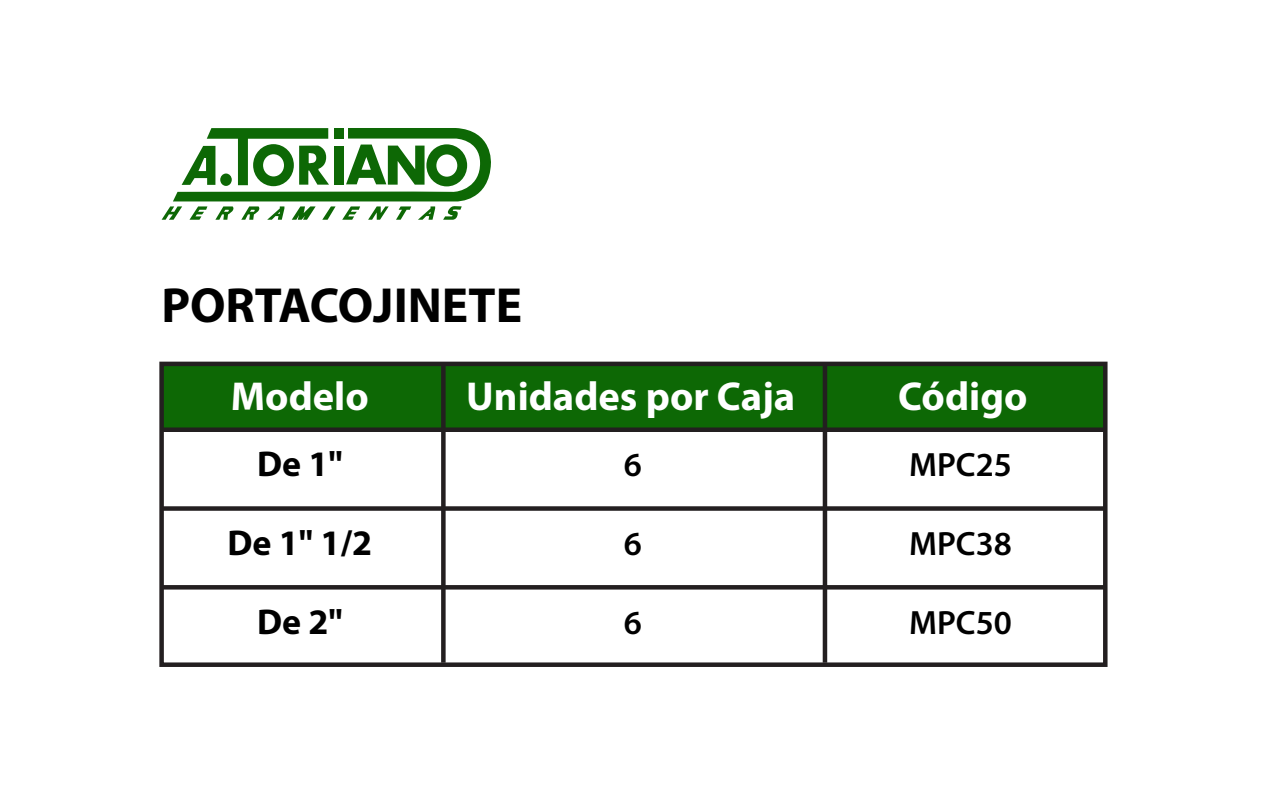
<style>
.page{position:relative;width:1263px;height:788px;background:#fff}
.page>*{position:absolute;margin:0;border:0;box-sizing:border-box;transform-origin:0 0}
.t1{font:700 49.5px "Myriad Pro";color:#000}
.t2{font:700 40.5px "Myriad Pro";color:#fff}
.t3{font:700 36px "Myriad Pro";color:#000}
.t4{font:600 33.75px "Myriad Pro";color:#000}
</style>
<div class="page">
<div style="left:162px;top:364px;width:943px;height:67px;background:#0d6805"></div>
<div style="left:159px;top:361px;width:948px;height:306px;border:4px solid #231f20"></div>
<div style="left:162px;top:427px;width:943px;height:5px;background:#231f20"></div>
<svg style="left:162px;top:506px;width:943px;height:4px;background:#312e2f"></svg>
<svg style="left:162px;top:585px;width:943px;height:4px;background:#262223"></svg>
<svg style="left:441px;top:364px;width:4px;height:298px"></svg>
<div style="left:822px;top:364px;width:5px;height:298px;background:#231f20"></div>
<svg style="left:162px;top:128px;width:329px;height:92px"></svg>
<p class="t1" style="left:161px;top:273px;width:362px">PORTACOJINETE</p>
<p class="t2" style="left:231px;top:370px;width:139px">Modelo</p>
<p class="t3" style="left:257px;top:441px;width:87px">De 1"</p>
<p class="t2" style="left:466px;top:370px;width:330px">Unidades por Caja</p>
<p class="t2" style="left:898px;top:370px;width:131px">Código</p>
<p class="t4" style="left:624px;top:443px;width:20px">6</p>
<p class="t4" style="left:909px;top:443px;width:104px">MPC25</p>
<p class="t3" style="left:227px;top:519px;width:146px">De 1" 1/2</p>
<p class="t4" style="left:624px;top:522px;width:20px">6</p>
<p class="t3" style="left:257px;top:598px;width:87px">De 2"</p>
<p class="t4" style="left:624px;top:601px;width:20px">6</p>
<p class="t4" style="left:909px;top:522px;width:104px">MPC38</p>
<p class="t4" style="left:909px;top:601px;width:104px">MPC50</p>
</div>
